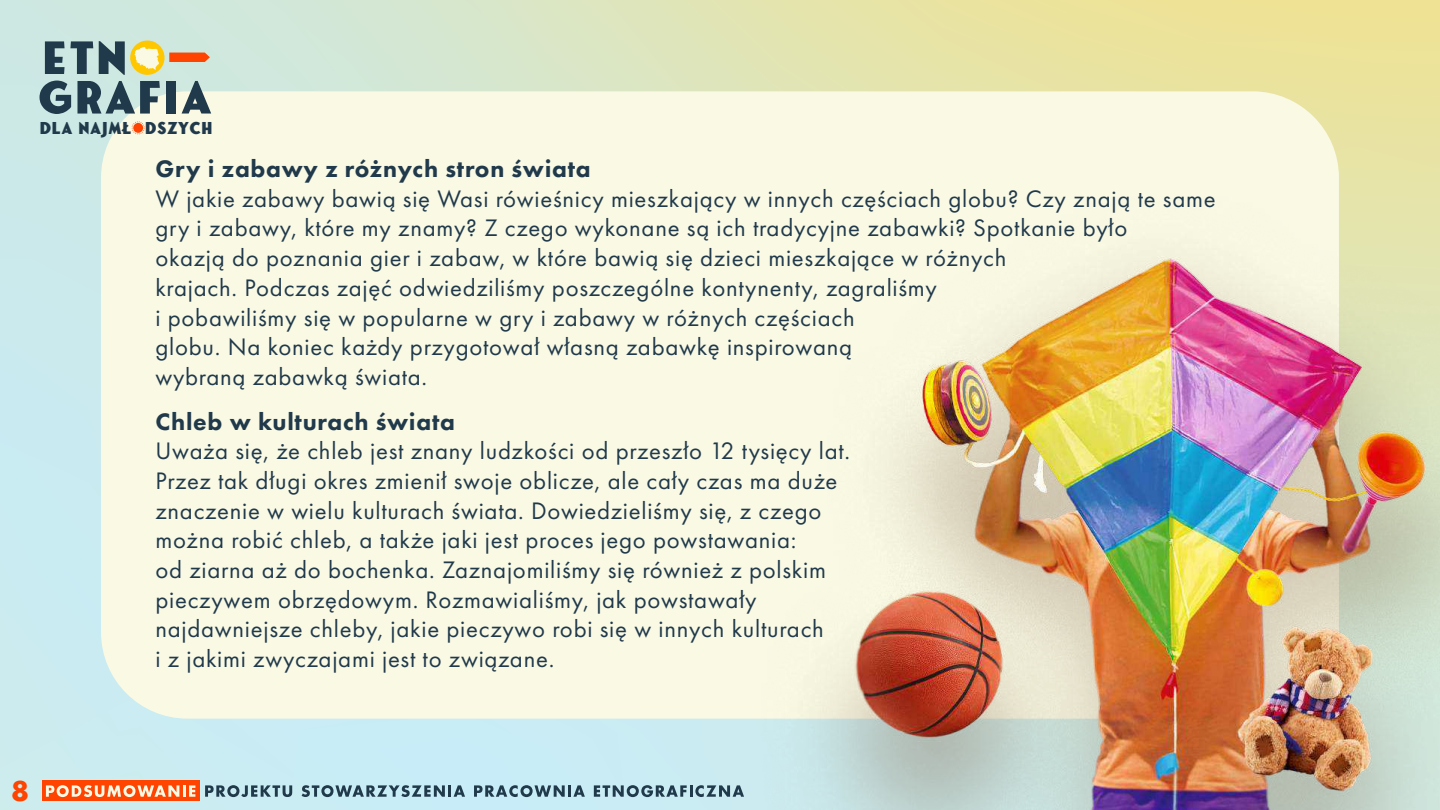
<style>
.page{position:relative;width:1440px;height:810px;background:#fff}
.page>*{position:absolute;margin:0;border:0;box-sizing:border-box;transform-origin:0 0}
.t1{font:700 30px "Futura PT";color:#ff4300}
.t2{font:24.75px/29.7px "Futura PT";letter-spacing:.03em;color:#20394b}
.t3{font:800 24.75px "Futura PT";letter-spacing:.03em;color:#20394b}
.t4{font:16.35px "Fonseca Grande";letter-spacing:.01em;color:#20394b}
</style>
<div class="page">
<svg style="left:0;top:0;width:683px;height:810px;fill:#cbeaef"></svg>
<div style="left:42px;top:781px;width:158px;height:20px;background:#ff4300"></div>
<svg style="left:46px;top:785px;width:149px;height:12px"></svg>
<svg style="left:205px;top:785px;width:87px;height:12px"></svg>
<svg style="left:302px;top:785px;width:163px;height:12px"></svg>
<svg style="left:474px;top:785px;width:111px;height:12px"></svg>
<svg style="left:594px;top:785px;width:89px;height:12px"></svg>
<div style="left:101px;top:91px;width:1238px;height:628px;background:#f9f9e4;border-radius:86px"></div>
<svg style="left:169px;top:53px;width:41px;height:9px"></svg>
<svg style="left:45px;top:41px;width:48px;height:33px"></svg>
<svg style="left:99px;top:41px;width:26px;height:34px"></svg>
<svg style="left:132px;top:121px;width:13px;height:14px"></svg>
<div style="left:130px;top:41px;width:35px;height:34px;background:#ffc700;border-radius:50%"></div>
<svg style="left:135px;top:47px;width:24px;height:23px"></svg>
<svg style="left:40px;top:81px;width:31px;height:33px"></svg>
<svg style="left:77px;top:81px;width:83px;height:33px"></svg>
<div style="left:166px;top:81px;width:10px;height:33px;background:#20394b"></div>
<svg style="left:182px;top:81px;width:29px;height:33px"></svg>
<img style="left:683px;top:0;width:757px;height:810px">
<img style="left:56px;top:0;width:602px;height:12px">
<p class="t4" style="left:39px;top:118px;width:175px">DLA NAJMŁ DSZYCH</p>
<p class="t3" style="left:155px;top:153px;width:437px">Gry i zabawy z różnych stron świata</p>
<p class="t2" style="left:155px;top:183px;width:1062px">W jakie zabawy bawią się Wasi rówieśnicy mieszkający w innych częściach globu? Czy znają te same gry i zabawy, które my znamy? Z czego wykonane są ich tradycyjne zabawki? Spotkanie było<br>okazją do poznania gier i zabaw, w które bawią się dzieci mieszkające w różnych<br>krajach. Podczas zajęć odwiedziliśmy poszczególne kontynenty, zagraliśmy<br>i pobawiliśmy się w popularne w gry i zabawy w różnych częściach<br>globu. Na koniec każdy przygotował własną zabawkę inspirowaną<br>wybraną zabawką świata.</p>
<p class="t3" style="left:155px;top:406px;width:301px">Chleb w kulturach świata</p>
<p class="t2" style="left:155px;top:436px;width:696px">Uważa się, że chleb jest znany ludzkości od przeszło 12 tysięcy lat.<br>Przez tak długi okres zmienił swoje oblicze, ale cały czas ma duże znaczenie w wielu kulturach świata. Dowiedzieliśmy się, z czego można robić chleb, a także jaki jest proces jego powstawania:<br>od ziarna aż do bochenka. Zaznajomiliśmy się również z polskim pieczywem obrzędowym. Rozmawialiśmy, jak powstawały najdawniejsze chleby, jakie pieczywo robi się w innych kulturach<br>i z jakimi zwyczajami jest to związane.</p>
<p class="t1" style="left:11px;top:772px;width:20px">8</p>
</div>
